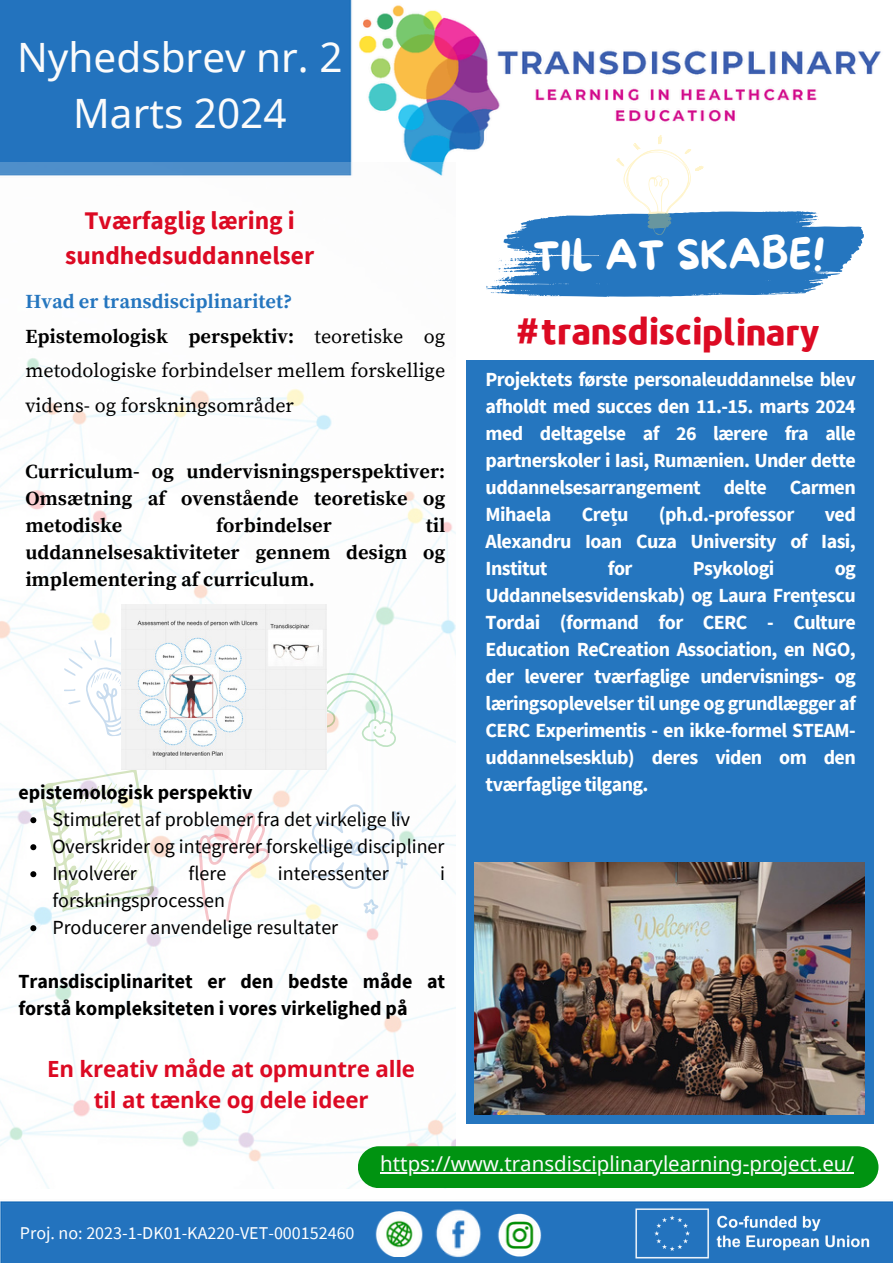
<style>
.page{position:relative;width:893px;height:1263px;background:#fff}
.page>*{position:absolute;margin:0;border:0;box-sizing:border-box;transform-origin:0 0}
.t1{font:40.8px "More Sugar";color:#fff}
.t2{font:40.4px/55.6px "Noto Sans";color:#fbfbfb;text-align:center}
.t3{font:800 35.4px "Repo";letter-spacing:-.01em;color:#dc0a23}
.t4{font:700 25.4px/34.4px "Source Sans Pro";color:#dc0a23;text-align:center}
.t5{font:700 22.4px/30.6px "Noto Sans";letter-spacing:-.01em;color:#dc0a23;text-align:center}
.t6{font:20.4px "Noto Sans";color:#fbfbfb}
.t7{font:700 20px/27px "Source Sans Pro";letter-spacing:-.03em;color:#fff;text-align:justify}
.t8{font:20px "Source Sans Pro";color:#000}
.t9{font:700 20px/27px "Source Serif Pro";color:#000;text-align:justify}
.t10{font:20px/34.4px "Source Serif Pro";color:#000;text-align:justify}
.t11{font:700 20px/27px "Source Sans Pro";color:#000}
.t12{font:700 20px "Source Serif Pro";color:#2576bf}
.t13{font:18px "Source Sans Pro";color:#fff}
.s1{font-weight:700}
</style>
<div class="page">
<img style="left:1px;top:0;width:891px;height:1263px">
<img style="left:370px;top:1212px;width:54px;height:45px">
<img style="left:424px;top:1207px;width:75px;height:55px">
<img style="left:484px;top:1211px;width:63px;height:47px">
<div style="left:466px;top:360px;width:408px;height:764px;background:#2576bf"></div>
<img style="left:633px;top:1207px;width:245px;height:54px">
<svg style="left:486px;top:134px;width:378px;height:166px"></svg>
<img style="left:0;top:163px;width:455px;height:1026px">
<div style="left:358px;top:1146px;width:520px;height:42px;background:#009311;border-radius:21px"></div>
<img style="left:474px;top:862px;width:390px;height:252px">
<img style="left:121px;top:605px;width:206px;height:165px">
<hr style="left:380px;top:1172px;width:474px;height:2px;background:#fbfbfb">
<svg style="left:30px;top:768px;width:126px;height:145px"></svg>
<svg style="left:30px;top:925px;width:6px;height:6px"></svg>
<p class="t2" style="left:17px;top:29px;width:327px">Nyhedsbrev nr. 2<br>Marts 2024</p>
<p class="t4" style="left:65px;top:203px;width:250px">Tværfaglig læring i sundhedsuddannelser</p>
<p class="t12" style="left:25px;top:290px;width:269px">Hvad er transdisciplinaritet?</p>
<p class="t10" style="left:25px;top:320px;width:421px"><span class="s1">Epistemologisk perspektiv:</span> teoretiske og metodologiske forbindelser mellem forskellige videns- og forskningsområder</p>
<p class="t9" style="left:25px;top:459px;width:421px">Curriculum- og undervisningsperspektiver:<br>Omsætning af ovenstående teoretiske og metodiske</p>
<p class="t9" style="left:25px;top:513px;width:421px;text-indent:400px">til uddannelsesaktiviteter gennem design og implementering af curriculum.</p>
<p class="t9" style="left:216px;top:513px;width:117px">forbindelser</p>
<p class="t11" style="left:18px;top:779px;width:236px">epistemologisk perspektiv</p>
<p class="t8" style="left:52px;top:807px;width:359px">Stimuleret af problemer fra det virkelige liv</p>
<h6 class="t8" style="left:52px;top:834px;width:393px">Overskrider og integrerer forskellige discipliner</h6>
<h6 class="t8" style="left:52px;top:861px;width:86px">Involverer</h6>
<h6 class="t8" style="left:188px;top:861px;width:39px">flere</h6>
<h6 class="t8" style="left:278px;top:861px;width:112px">interessenter</h6>
<h6 class="t8" style="left:440px;top:861px;width:6px">i</h6>
<h6 class="t8" style="left:52px;top:888px;width:174px">forskningsprocessen</h6>
<p class="t8" style="left:52px;top:915px;width:287px">Producerer anvendelige resultater</p>
<p class="t11" style="left:18px;top:968px;width:428px">Transdisciplinaritet er den bedste måde at forstå kompleksiteten i vores virkelighed på</p>
<p class="t5" style="left:47px;top:1053px;width:369px">En kreativ måde at opmuntre alle til at tænke og dele ideer</p>
<p class="t1" style="left:532px;top:235px;width:294px;rotate:-1deg">TIL AT SKABE!</p>
<p class="t3" style="left:516px;top:308px;width:304px">#transdisciplinary</p>
<h1 class="t7" style="left:485px;top:365px;width:372px">Projektets første personaleuddannelse blev afholdt med succes den 11.-15. marts 2024 med deltagelse af 26 lærere fra alle partnerskoler i Iasi, Rumænien. Under dette uddannelsesarrangement delte Carmen Mihaela</h1>
<h1 class="t7" style="left:582px;top:500px;width:48px">Crețu</h1>
<h1 class="t7" style="left:659px;top:500px;width:137px">(ph.d.-professor</h1>
<h1 class="t7" style="left:485px;top:500px;width:372px;text-indent:339px">ved Alexandru Ioan Cuza University of Iasi, Institut</h1>
<h1 class="t7" style="left:608px;top:554px;width:26px">for</h1>
<h1 class="t7" style="left:693px;top:554px;width:83px">Psykologi</h1>
<h1 class="t7" style="left:485px;top:554px;width:372px;text-indent:349px">og Uddannelsesvidenskab) og Laura Frențescu Tordai (formand for CERC - Culture Education ReCreation Association, en NGO, der leverer tværfaglige undervisnings- og læringsoplevelser til unge og grundlægger af CERC Experimentis - en ikke-formel STEAM&shy;uddannelsesklub) deres viden om den tværfaglige tilgang.</h1>
<p class="t13" style="left:20px;top:1221px;width:336px">Proj. no: 2023-1-DK01-KA220-VET-000152460</p>
<h3 class="t6" style="left:380px;top:1149px;width:475px">https://www.transdisciplinarylearning-project.eu/</h3>
<h2 class="t6" style="left:638px;top:1150px;width:143px">Vezi ma multe</h2>
</div>
